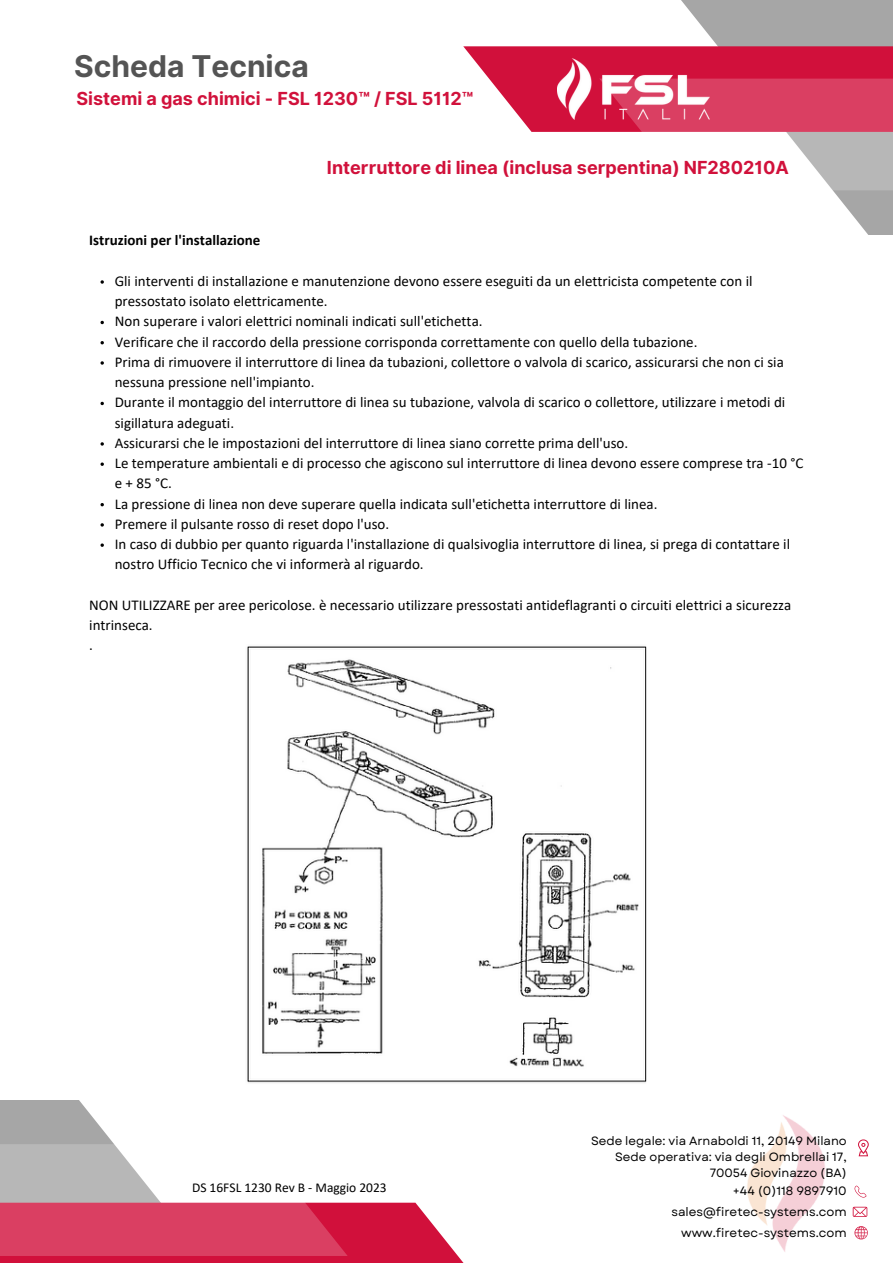
<style>
.page{position:relative;width:893px;height:1264px;background:#fff}
.page>*{position:absolute;margin:0;border:0;box-sizing:border-box;transform-origin:0 0}
.t1{font:700 30px "Inter";color:#545454}
.t2{font:700 18px "Inter";color:#d1113b}
.t3{font:15px/20.2px "Calibri";color:#000}
.t4{font:700 15px "Calibri";color:#000}
.t5{font:13.5px "Calibri";color:#000}
.t6{font:12.15px "Garet";color:#000}
.t7{font:12px/16px "Garet";color:#000;text-align:right}
</style>
<div class="page">
<svg style="left:0;top:1100px;width:114px;height:44px;fill:#a6a6a6"></svg>
<svg style="left:0;top:1144px;width:463px;height:118px"></svg>
<img style="left:247px;top:646px;width:399px;height:437px">
<svg style="left:100px;top:280px;width:4px;height:4px"></svg>
<svg style="left:100px;top:321px;width:4px;height:3px"></svg>
<svg style="left:100px;top:341px;width:4px;height:3px"></svg>
<svg style="left:100px;top:402px;width:4px;height:3px"></svg>
<svg style="left:100px;top:462px;width:4px;height:4px"></svg>
<svg style="left:100px;top:503px;width:4px;height:3px"></svg>
<svg style="left:100px;top:543px;width:4px;height:4px"></svg>
<svg style="left:681px;top:0;width:211px;height:234px;fill:#a6a6a6"></svg>
<svg style="left:463px;top:46px;width:429px;height:144px"></svg>
<img style="left:747px;top:1115px;width:78px;height:137px">
<svg style="left:858px;top:1139px;width:10px;height:17px"></svg>
<svg style="left:854px;top:1185px;width:12px;height:12px"></svg>
<svg style="left:852px;top:1206px;width:15px;height:10px"></svg>
<svg style="left:854px;top:1226px;width:13px;height:13px"></svg>
<img style="left:557px;top:59px;width:152px;height:61px">
<p class="t1" style="left:74px;top:48px;width:236px">Scheda Tecnica</p>
<p class="t2" style="left:76px;top:88px;width:398px">Sistemi a gas chimici - FSL 1230™ / FSL 5112™</p>
<p class="t4" style="left:89px;top:234px;width:173px">Istruzioni per l'installazione</p>
<p class="t2" style="left:327px;top:156px;width:463px">Interruttore di linea (inclusa serpentina) NF280210A</p>
<p class="t3" style="left:115px;top:272px;width:639px">Gli interventi di installazione e manutenzione devono essere eseguiti da un elettricista competente con il pressostato isolato elettricamente.</p>
<p class="t3" style="left:115px;top:312px;width:369px">Non superare i valori elettrici nominali indicati sull'etichetta.</p>
<p class="t3" style="left:115px;top:333px;width:584px">Verificare che il raccordo della pressione corrisponda correttamente con quello della tubazione.</p>
<p class="t3" style="left:115px;top:353px;width:670px">Prima di rimuovere il interruttore di linea da tubazioni, collettore o valvola di scarico, assicurarsi che non ci sia nessuna pressione nell'impianto.</p>
<p class="t3" style="left:115px;top:393px;width:672px">Durante il montaggio del interruttore di linea su tubazione, valvola di scarico o collettore, utilizzare i metodi di sigillatura adeguati.</p>
<p class="t3" style="left:115px;top:434px;width:515px">Assicurarsi che le impostazioni del interruttore di linea siano corrette prima dell'uso.</p>
<p class="t3" style="left:115px;top:454px;width:690px">Le temperature ambientali e di processo che agiscono sul interruttore di linea devono essere comprese tra -10 °C e + 85 °C.</p>
<p class="t3" style="left:115px;top:494px;width:544px">La pressione di linea non deve superare quella indicata sull'etichetta interruttore di linea.</p>
<p class="t3" style="left:115px;top:515px;width:276px">Premere il pulsante rosso di reset dopo l'uso.</p>
<p class="t3" style="left:115px;top:535px;width:676px">In caso di dubbio per quanto riguarda l'installazione di qualsivoglia interruttore di linea, si prega di contattare il nostro Ufficio Tecnico che vi informerà al riguardo.</p>
<p class="t3" style="left:89px;top:596px;width:703px">NON UTILIZZARE per aree pericolose. è necessario utilizzare pressostati antideflagranti o circuiti elettrici a sicurezza intrinseca.</p>
<p class="t3" style="left:89px;top:636px;width:5px">.</p>
<p class="t5" style="left:192px;top:1181px;width:196px">DS 16FSL 1230 Rev B - Maggio 2023</p>
<p class="t7" style="left:591px;top:1132px;width:257px">Sede legale: via Arnaboldi 11, 20149 Milano</p>
<p class="t7" style="left:615px;top:1148px;width:233px">Sede operativa: via degli Ombrellai 17,<br>70054 Giovinazzo (BA)</p>
<p class="t6" style="left:733px;top:1181px;width:115px">+44 (0)118 9897910</p>
<p class="t6" style="left:671px;top:1202px;width:177px">sales@firetec-systems.com</p>
<p class="t6" style="left:681px;top:1223px;width:167px">www.firetec-systems.com</p>
</div>
